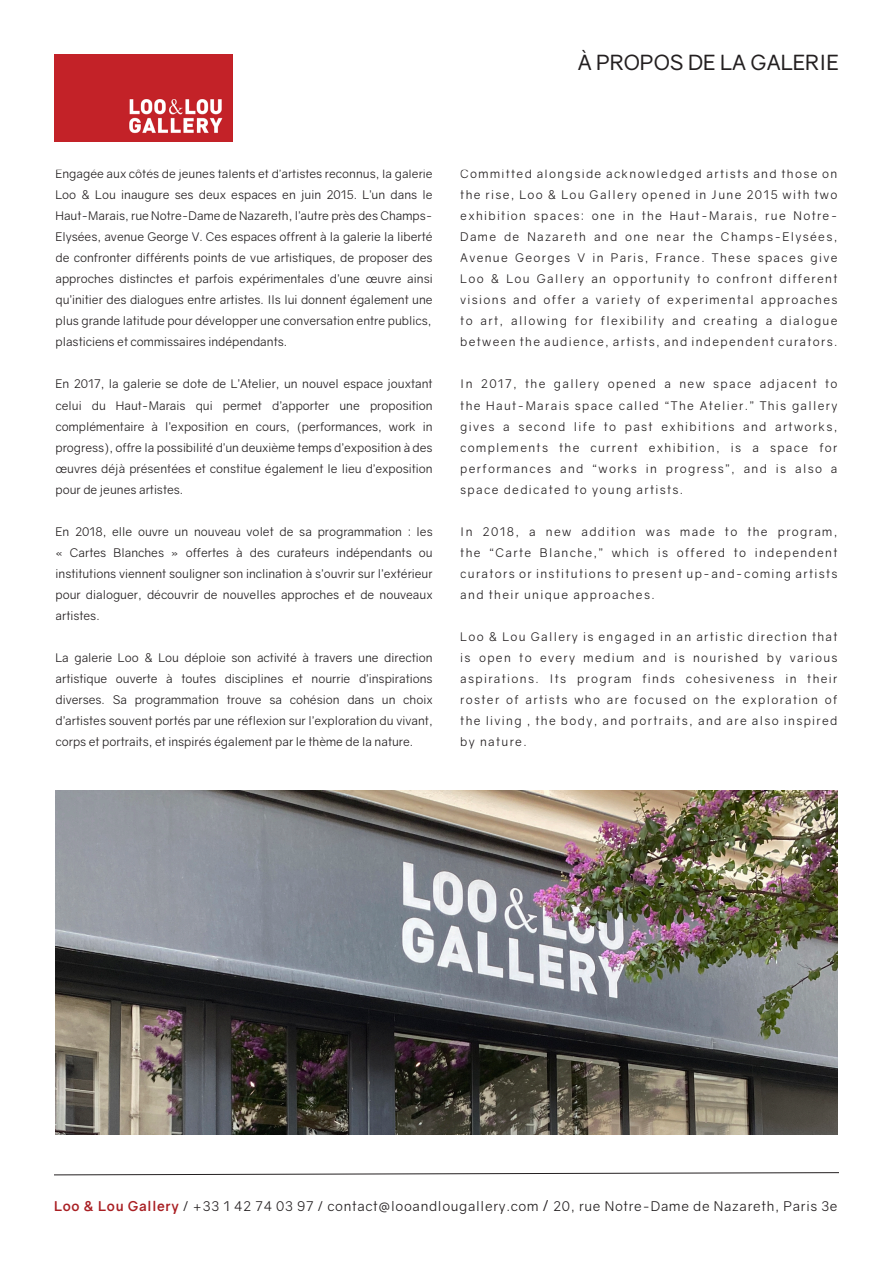
<style>
.page{position:relative;width:893px;height:1263px;background:#fff}
.page>*{position:absolute;margin:0;border:0;box-sizing:border-box;transform-origin:0 0}
.t1{font:21px "Gravity";color:#231f20}
.t2{font:13.5px "Gravity";letter-spacing:.05em;color:#231f20}
.t3{font:12px/21px "Gravity";color:#231f20;text-align:justify}
.s1{font-weight:700;color:#a91f23}
.s2{font-size:15px}
</style>
<div class="page">
<img style="left:54px;top:54px;width:178px;height:88px">
<svg style="left:54px;top:1172px;width:785px;height:4px"></svg>
<img style="left:56px;top:790px;width:781px;height:344px">
<p class="t1" style="left:578px;top:49px;width:263px">À PROPOS DE LA GALERIE</p>
<p class="t3" style="left:56px;top:164px;width:379px">Engagée aux côtés de jeunes talents et d’artistes reconnus, la galerie Loo &amp; Lou inaugure ses deux espaces en juin 2015. L’un dans le Haut-Marais, rue Notre-Dame de Nazareth, l’autre près des Champs-Elysées, avenue George V. Ces espaces offrent à la galerie la liberté de confronter différents points de vue artistiques, de proposer des approches distinctes et parfois expérimentales d’une œuvre ainsi qu’initier des dialogues entre artistes. Ils lui donnent également une plus grande latitude pour développer une conversation entre publics,</p>
<p class="t3" style="left:56px;top:332px;width:233px">plasticiens et commissaires indépendants.</p>
<p class="t3" style="left:56px;top:374px;width:379px">En 2017, la galerie se dote de L’Atelier, un nouvel espace jouxtant celui du Haut-Marais qui permet d’apporter une proposition complémentaire à l’exposition en cours, (performances, work in progress), offre la possibilité d’un deuxième temps d’exposition à des</p>
<p class="t3" style="left:56px;top:458px;width:379px">œuvres déjà présentées et constitue également le lieu d’exposition pour de jeunes artistes.</p>
<p class="t3" style="left:56px;top:521px;width:379px">En 2018, elle ouvre un nouveau volet de sa programmation : les « Cartes Blanches » offertes à des curateurs indépendants ou institutions viennent souligner son inclination à s’ouvrir sur l’extérieur pour dialoguer, découvrir de nouvelles approches et de nouveaux artistes.</p>
<p class="t3" style="left:56px;top:647px;width:379px">La galerie Loo &amp; Lou déploie son activité à travers une direction artistique ouverte à toutes disciplines et nourrie d’inspirations diverses. Sa programmation trouve sa cohésion dans un choix d’artistes souvent portés par une réflexion sur l’exploration du vivant, corps et portraits, et inspirés également par le thème de la nature.</p>
<p class="t3" style="left:460px;top:164px;width:379px">Committed alongside acknowledged artists and those on the rise, Loo &amp; Lou Gallery opened in June 2015 with two exhibition spaces: one in the Haut-Marais, rue Notre-Dame de Nazareth and one near the Champs-Elysées, Avenue Georges V in Paris, France. These spaces give Loo &amp; Lou Gallery an opportunity to confront different visions and offer a variety of experimental approaches to art, allowing for flexibility and creating a dialogue between the audience, artists, and independent curators.</p>
<p class="t3" style="left:460px;top:374px;width:379px">In 2017, the gallery opened a new space adjacent to the Haut-Marais space called “The Atelier.” This gallery gives a second life to past exhibitions and artworks, complements the current exhibition, is a space for performances and “works in progress”, and is also a space dedicated to young artists.</p>
<p class="t3" style="left:460px;top:521px;width:379px">In 2018, a new addition was made to the program, the “Carte Blanche,” which is offered to independent curators or institutions to present up-and-coming artists and their unique approaches.</p>
<p class="t3" style="left:460px;top:626px;width:379px">Loo &amp; Lou Gallery is engaged in an artistic direction that is open to every medium and is nourished by various aspirations. Its program finds cohesiveness in their roster of artists who are focused on the exploration of the living , the body, and portraits, and are also inspired by nature.</p>
<p class="t2" style="left:54px;top:1198px;width:785px"><span class="s1">Loo &amp; Lou Gallery</span> / +33 1 42 74 03 97 / contact@looandlougallery.com <span class="s2">/</span> 20, rue Notre-Dame de Nazareth, Paris 3e</p>
</div>
